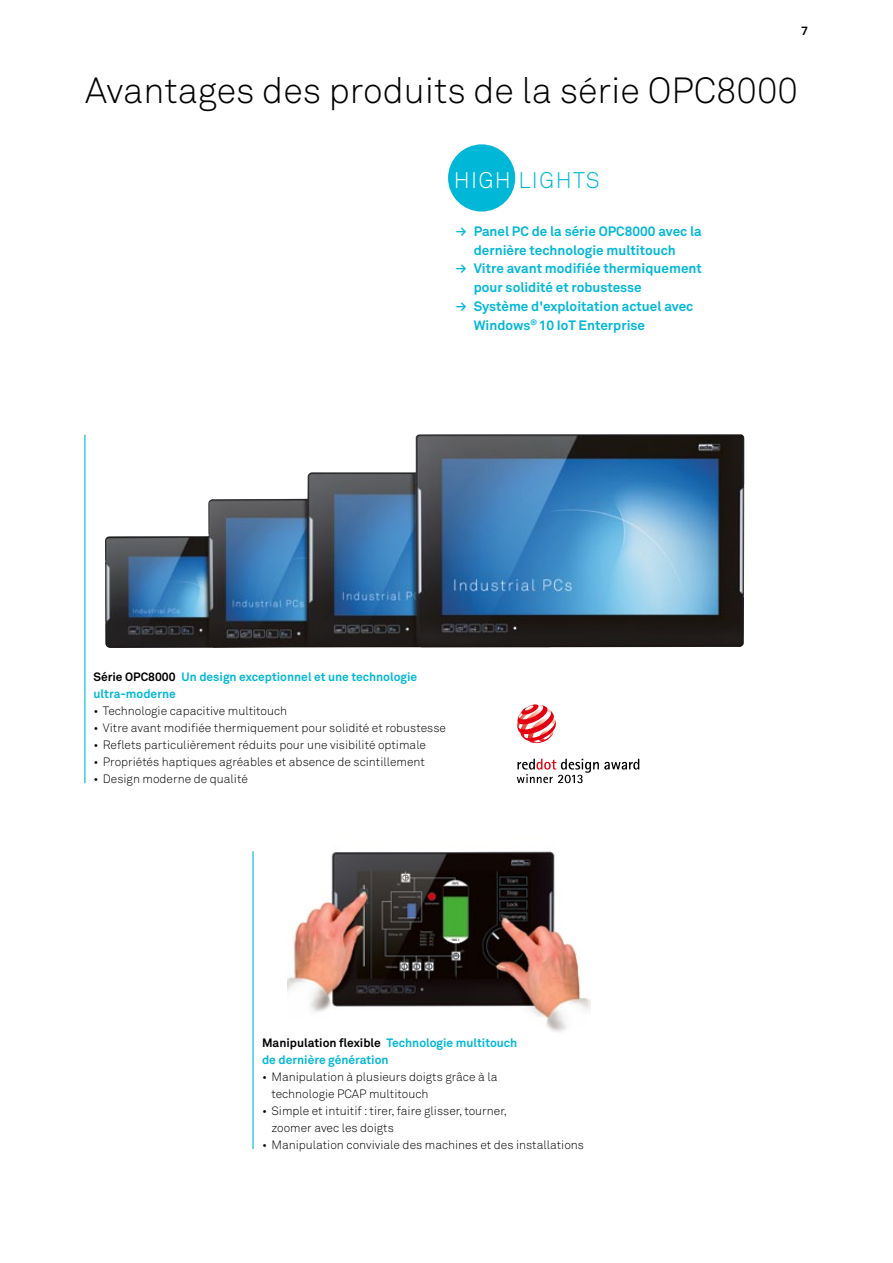
<style>
.page{position:relative;width:893px;height:1263px;background:#fff}
.page>*{position:absolute;margin:0;border:0;box-sizing:border-box;transform-origin:0 0}
.t1{font:300 36px "Akkurat";color:#000}
.t2{font:300 22.35px "Akkurat";letter-spacing:.06em;color:#00b7d7}
.t3{font:700 13.5px "Akkurat";color:#00b7d7}
.t4{font:300 12px/17px "Akkurat";color:#000}
.t5{font:700 12px/17px "Akkurat";color:#00b7d7}
.t6{font:700 12px "Akkurat";color:#000}
.s1{color:#fff}
.s2{font-family:"Akkurat Bold Extra";font-weight:400}
.s3{color:#000}
</style>
<div class="page">
<img style="left:288px;top:851px;width:302px;height:181px">
<div style="left:448px;top:144px;width:67px;height:68px;background:#00b7d7;border-radius:50%"></div>
<img style="left:105px;top:434px;width:639px;height:214px">
<svg style="left:517px;top:759px;width:122px;height:24px"></svg>
<svg style="left:517px;top:704px;width:39px;height:39px"></svg>
<hr style="left:84px;top:435px;width:1px;height:348px;background:#00b7d7">
<hr style="left:252px;top:851px;width:2px;height:298px;background:#00b7d7">
<p class="t6" style="left:801px;top:23px;width:8px">7</p>
<h1 class="t1" style="left:85px;top:68px;width:714px">Avantages des produits de la série OPC8000</h1>
<h2 class="t2" style="left:454px;top:166px;width:148px"><span class="s1">HIGH</span> LIGHTS</h2>
<p class="t3" style="left:456px;top:223px;width:248px"><span class="s2">&gt;</span> Panel PC de la série OPC8000 avec la</p>
<p class="t3" style="left:474px;top:241px;width:204px">dernière technologie multitouch</p>
<p class="t3" style="left:456px;top:260px;width:248px"><span class="s2">&gt;</span> Vitre avant modifiée thermiquement</p>
<p class="t3" style="left:474px;top:279px;width:170px">pour solidité et robustesse</p>
<p class="t3" style="left:456px;top:298px;width:239px"><span class="s2">&gt;</span> Système d'exploitation actuel avec</p>
<p class="t3" style="left:474px;top:316px;width:173px">Windows<sup>®</sup> 10 IoT Enterprise</p>
<p class="t5" style="left:94px;top:668px;width:325px"><span class="s3">Série OPC8000</span> Un design exceptionnel et une technologie ultra-moderne</p>
<p class="t4" style="left:94px;top:702px;width:195px">• Technologie capacitive multitouch</p>
<p class="t4" style="left:94px;top:719px;width:354px">• Vitre avant modifiée thermiquement pour solidité et robustesse</p>
<p class="t4" style="left:94px;top:736px;width:334px">• Reflets particulièrement réduits pour une visibilité optimale</p>
<p class="t4" style="left:94px;top:753px;width:333px">• Propriétés haptiques agréables et absence de scintillement</p>
<p class="t4" style="left:94px;top:770px;width:156px">• Design moderne de qualité</p>
<p class="t5" style="left:262px;top:1034px;width:257px"><span class="s3">Manipulation flexible</span> Technologie multitouch de dernière génération</p>
<p class="t4" style="left:271px;top:1068px;width:228px;text-indent:-9px">• Manipulation à plusieurs doigts grâce à la technologie PCAP multitouch</p>
<p class="t4" style="left:271px;top:1102px;width:237px;text-indent:-9px">• Simple et intuitif :tirer, faire glisser, tourner, zoomer avec les doigts</p>
<p class="t4" style="left:262px;top:1136px;width:323px">• Manipulation conviviale des machines et des installations</p>
</div>
